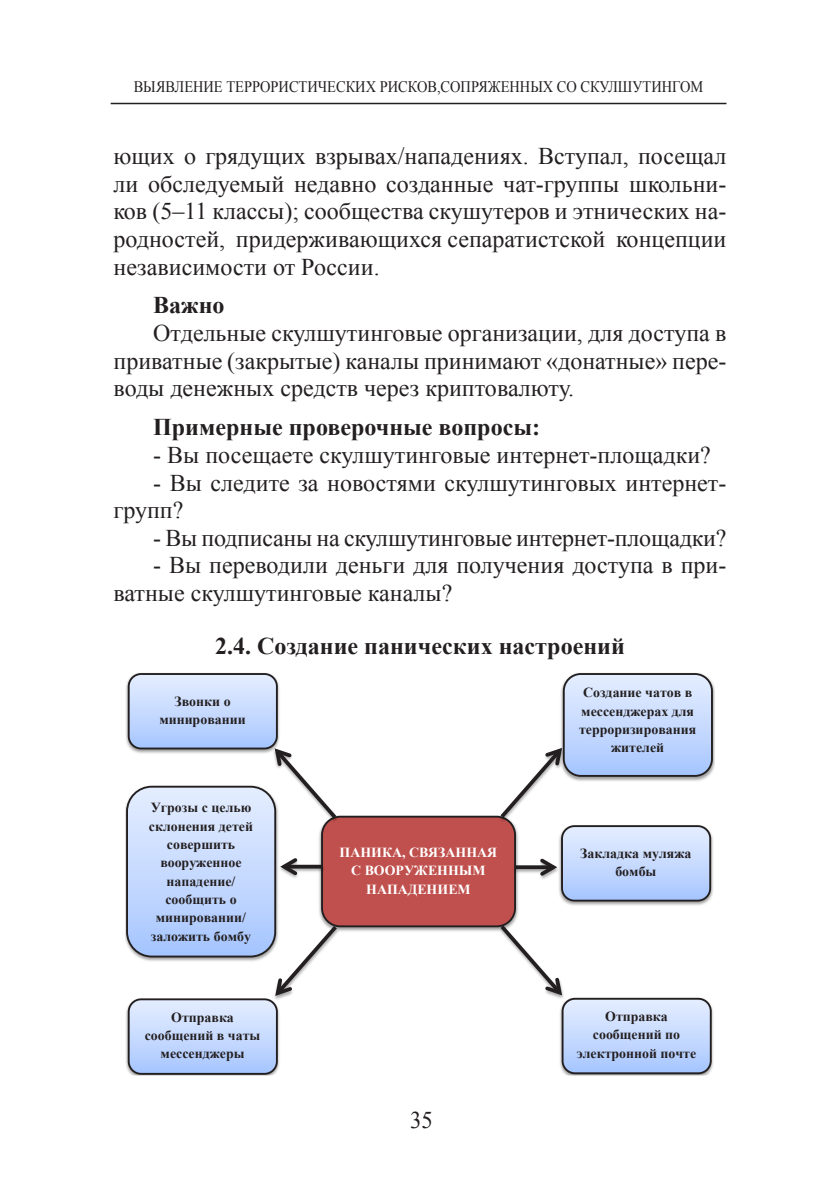
<style>
.page{position:relative;width:840px;height:1191px;background:#fff}
.page>*{position:absolute;margin:0;border:0;box-sizing:border-box;transform-origin:0 0}
.t1{font:24px/27.6px "Times New Roman";color:#231f20;text-align:justify}
.подзаголовок{font:700 24px "Times New Roman";color:#231f20}
.t2{font:24px "Times New Roman";color:#231f20;scale:.95 1}
.t3{font:16px "Times New Roman";color:#231f20;scale:.9 1}
.t4{font:700 13.8px/18.4px "Times New Roman";color:#231f20;text-align:center}
.t5{font:700 13.8px/18.2px "Times New Roman";color:#fff;text-align:center}
</style>
<div class="page">
<hr style="left:111px;top:103px;width:615px;height:1px;background:#231f20">
<img style="left:126px;top:673px;width:144px;height:70px">
<img style="left:126px;top:1009px;width:150px;height:66px">
<img style="left:564px;top:1004px;width:149px;height:71px">
<img style="left:563px;top:833px;width:150px;height:73px">
<img style="left:699px;top:673px;width:15px;height:101px">
<img style="left:341px;top:900px;width:178px;height:32px">
<div style="left:321px;top:815px;width:194px;height:112px;background:#c0504d;border:2px solid #231f20;border-radius:18px"></div>
<svg style="left:496px;top:921px;width:214px;height:152px"></svg>
<svg style="left:127px;top:674px;width:213px;height:399px"></svg>
<svg style="left:496px;top:674px;width:215px;height:226px"></svg>
<p class="t3" style="left:134px;top:76px;width:634px">ВЫЯВЛЕНИЕ ТЕРРОРИСТИЧЕСКИХ РИСКОВ,СОПРЯЖЕННЫХ СО СКУЛШУТИНГОМ</p>
<p class="t1" style="left:113px;top:142px;width:614px">ющих о грядущих взрывах/нападениях. Вступал, посещал ли обследуемый недавно созданные чат-группы школьни&shy;ков (5–11 классы); сообщества скушутеров и этнических на&shy;родностей, придерживающихся сепаратистской концепции независимости от России.</p>
<p class="подзаголовок" style="left:153px;top:289px;width:73px">Важно</p>
<p class="t1" style="left:113px;top:319px;width:614px;text-indent:40px">Отдельные скулшутинговые организации, для доступа в приватные (закрытые) каналы принимают «донатные» пере&shy;воды денежных средств через криптовалюту.</p>
<p class="подзаголовок" style="left:153px;top:410px;width:388px">Примерные проверочные вопросы:</p>
<p class="t1" style="left:153px;top:441px;width:559px">- Вы посещаете скулшутинговые интернет-площадки?</p>
<p class="t1" style="left:113px;top:468px;width:614px;text-indent:40px">- Вы следите за новостями скулшутинговых интернет&shy;групп?</p>
<p class="t1" style="left:153px;top:523px;width:574px">- Вы подписаны на скулшутинговые интернет-площадки?</p>
<p class="t1" style="left:113px;top:551px;width:614px;text-indent:40px">- Вы переводили деньги для получения доступа в при&shy;ватные скулшутинговые каналы?</p>
<p class="подзаголовок" style="left:215px;top:629px;width:411px">2.4. Создание панических настроений</p>
<p class="t4" style="left:159px;top:692px;width:88px">Звонки о минировании</p>
<p class="t4" style="left:578px;top:683px;width:118px">Создание чатов в мессенджерах для терроризирования жителей</p>
<p class="t4" style="left:149px;top:798px;width:106px">Угрозы с целью склонения детей совершить вооруженное нападение/ сообщить о минировании/ заложить бомбу</p>
<p class="t5" style="left:339px;top:843px;width:159px">ПАНИКА, СВЯЗАННАЯ<br>С ВООРУЖЕННЫМ<br>НАПАДЕНИЕМ</p>
<p class="t4" style="left:580px;top:844px;width:113px">Закладка муляжа бомбы</p>
<p class="t4" style="left:145px;top:1007px;width:117px">Отправка сообщений в чаты мессенджеры</p>
<p class="t4" style="left:576px;top:1006px;width:121px">Отправка сообщений по электронной почте</p>
<p class="t2" style="left:410px;top:1104px;width:25px">35</p>
</div>
